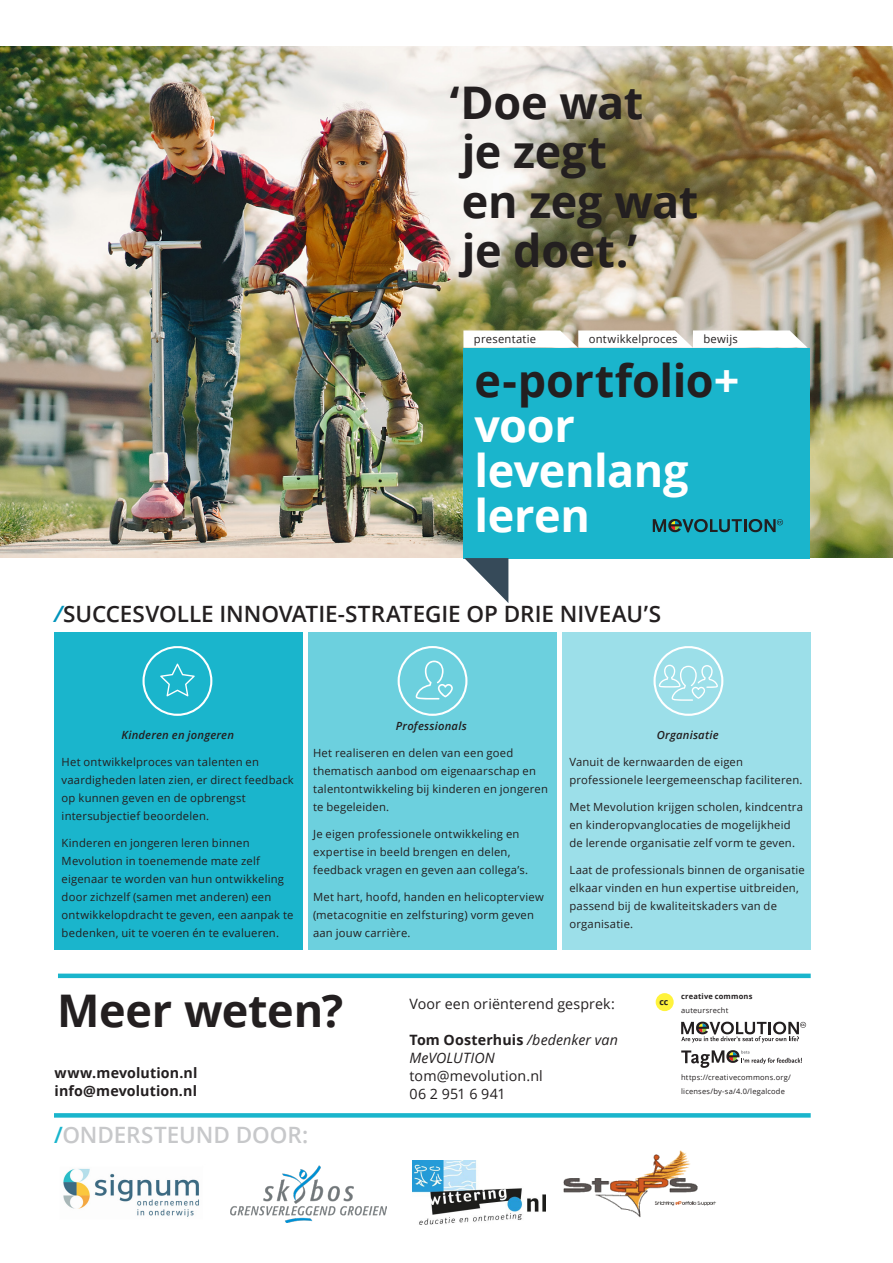
<style>
.page{position:relative;width:893px;height:1263px;background:#fff}
.page>*{position:absolute;margin:0;border:0;box-sizing:border-box;transform-origin:0 0}
.Sub_heading_large{font:700 45px/49.5px "Open Sans";letter-spacing:-.005em;color:#231f20}
.t1{font:700 45px "Open Sans";letter-spacing:-.01em;color:#fff}
.Sub_heading_large-2{font:600 22.5px "Open Sans";letter-spacing:-.005em;color:#231f20}
.Sub_heading_large-3{font:600 22.5px "Open Sans";letter-spacing:-.005em;color:#c7c8ca}
.BodyCopy{font:14.25px/18px "Open Sans";letter-spacing:.01em;color:#231f20}
.BodyCopy-2{font:700 14.25px/18px "Open Sans";letter-spacing:.005em;color:#231f20}
.t2{font:11.25px/18px "Open Sans";letter-spacing:.02em;color:#231f20}
.t3{font:italic 600 11.25px "Open Sans";letter-spacing:.02em;color:#231f20}
.Circle_Item_Number{font:700 8.7px "Open Sans";color:#231f20}
.t4{font:7.5px/13.5px "Open Sans";letter-spacing:.025em;color:#231f20}
.t5{font:700 7.5px/13.5px "Open Sans";letter-spacing:.025em;color:#231f20}
.s1{color:#fff}
.s2{font-style:italic;color:#0094bb}
.s3{color:#1ab5cc}
.s4{font-weight:700}
.s5{font-style:italic}
.s6{font-weight:400}
</style>
<div class="page">
<div style="left:562px;top:632px;width:249px;height:317px;background:#9cdfe9"></div>
<div style="left:308px;top:632px;width:249px;height:317px;background:#6cd0de"></div>
<div style="left:54px;top:632px;width:249px;height:317px;background:#1ab5cc"></div>
<svg style="left:653px;top:646px;width:70px;height:70px"></svg>
<svg style="left:142px;top:646px;width:70px;height:70px"></svg>
<svg style="left:398px;top:646px;width:69px;height:70px"></svg>
<img style="left:0;top:47px;width:893px;height:511px">
<div style="left:58px;top:973px;width:753px;height:5px;background:#1ab5cc"></div>
<div style="left:54px;top:1113px;width:757px;height:5px;background:#1ab5cc"></div>
<div style="left:656px;top:993px;width:18px;height:18px;background:#fff33c;border-radius:50%"></div>
<svg style="left:681px;top:1022px;width:125px;height:21px"></svg>
<svg style="left:681px;top:1050px;width:121px;height:18px"></svg>
<div style="left:463px;top:348px;width:347px;height:210px;background:#1ab5cc"></div>
<svg style="left:463px;top:330px;width:345px;height:18px"></svg>
<svg style="left:464px;top:558px;width:44px;height:45px"></svg>
<svg style="left:653px;top:519px;width:130px;height:13px"></svg>
<img style="left:63px;top:1168px;width:136px;height:49px">
<img style="left:563px;top:1150px;width:153px;height:67px">
<img style="left:412px;top:1160px;width:133px;height:64px">
<img style="left:231px;top:1165px;width:156px;height:57px">
<p class="Sub_heading_large" style="left:450px;top:76px;width:250px">‘Doe wat<br>je zegt<br>en zeg wat je doet.’</p>
<p class="t2" style="left:474px;top:330px;width:64px">presentatie</p>
<p class="t2" style="left:589px;top:330px;width:90px">ontwikkelproces</p>
<p class="t2" style="left:703px;top:330px;width:36px">bewijs</p>
<p class="Sub_heading_large" style="left:474px;top:355px;width:267px">e-portfolio<span class="s1">+</span></p>
<p class="t1" style="left:474px;top:394px;width:102px">voor</p>
<p class="t1" style="left:474px;top:439px;width:216px">levenlang</p>
<p class="t1" style="left:474px;top:484px;width:117px">leren</p>
<p class="Sub_heading_large-2" style="left:54px;top:599px;width:608px"><span class="s2">/</span>SUCCESVOLLE INNOVATIE-STRATEGIE OP DRIE NIVEAU’S</p>
<p class="t3" style="left:121px;top:727px;width:114px">Kinderen en jongeren</p>
<p class="t2" style="left:62px;top:753px;width:234px">Het ontwikkelproces van talenten en vaardigheden laten zien, er direct feedback op kunnen geven en de opbrengst intersubjectief beoordelen.</p>
<p class="t2" style="left:62px;top:834px;width:233px">Kinderen en jongeren leren binnen Mevolution in toenemende mate zelf eigenaar te worden van hun ontwikkeling door zichzelf (samen met anderen) een ontwikkelopdracht te geven, een aanpak te bedenken, uit te voeren én te evalueren.</p>
<p class="t3" style="left:396px;top:718px;width:72px">Professionals</p>
<p class="t2" style="left:313px;top:744px;width:236px">Het realiseren en delen van een goed thematisch aanbod om eigenaarschap en talentontwikkeling bij kinderen en jongeren te begeleiden.</p>
<p class="t2" style="left:313px;top:825px;width:217px">Je eigen professionele ontwikkeling en expertise in beeld brengen en delen, feedback vragen en geven aan collega’s.</p>
<p class="t2" style="left:313px;top:888px;width:232px">Met hart, hoofd, handen en helicopterview (metacognitie en zelfsturing) vorm geven aan jouw carrière.</p>
<p class="t3" style="left:657px;top:727px;width:63px">Organisatie</p>
<p class="t2" style="left:569px;top:753px;width:235px">Vanuit de kernwaarden de eigen professionele leergemeenschap faciliteren.</p>
<p class="t2" style="left:569px;top:798px;width:235px">Met Mevolution krijgen scholen, kindcentra en kinderopvanglocaties de mogelijkheid de lerende organisatie zelf vorm te geven.</p>
<p class="t2" style="left:569px;top:861px;width:237px">Laat de professionals binnen de organisatie elkaar vinden en hun expertise uitbreiden, passend bij de kwaliteitskaders van de organisatie.</p>
<p class="Sub_heading_large" style="left:57px;top:985px;width:288px">Meer weten?</p>
<p class="BodyCopy-2" style="left:55px;top:1063px;width:144px">www.mevolution.nl info@mevolution.nl</p>
<p class="Sub_heading_large-3" style="left:54px;top:1120px;width:256px"><span class="s3">/</span>ONDERSTEUND DOOR:</p>
<p class="BodyCopy" style="left:410px;top:995px;width:207px">Voor een oriënterend gesprek:</p>
<p class="BodyCopy" style="left:410px;top:1031px;width:210px"><span class="s4">Tom Oosterhuis</span> <span class="s5">/bedenker van<br>MeVOLUTION </span>tom@mevolution.nl<br>06 2 951 6 941</p>
<p class="Circle_Item_Number" style="left:659px;top:996px;width:10px">cc</p>
<p class="t5" style="left:681px;top:989px;width:73px">creative commons <span class="s6">auteursrecht</span></p>
<p class="t4" style="left:681px;top:1070px;width:111px">https://creativecommons.org/ licenses/by-sa/4.0/legalcode</p>
</div>
